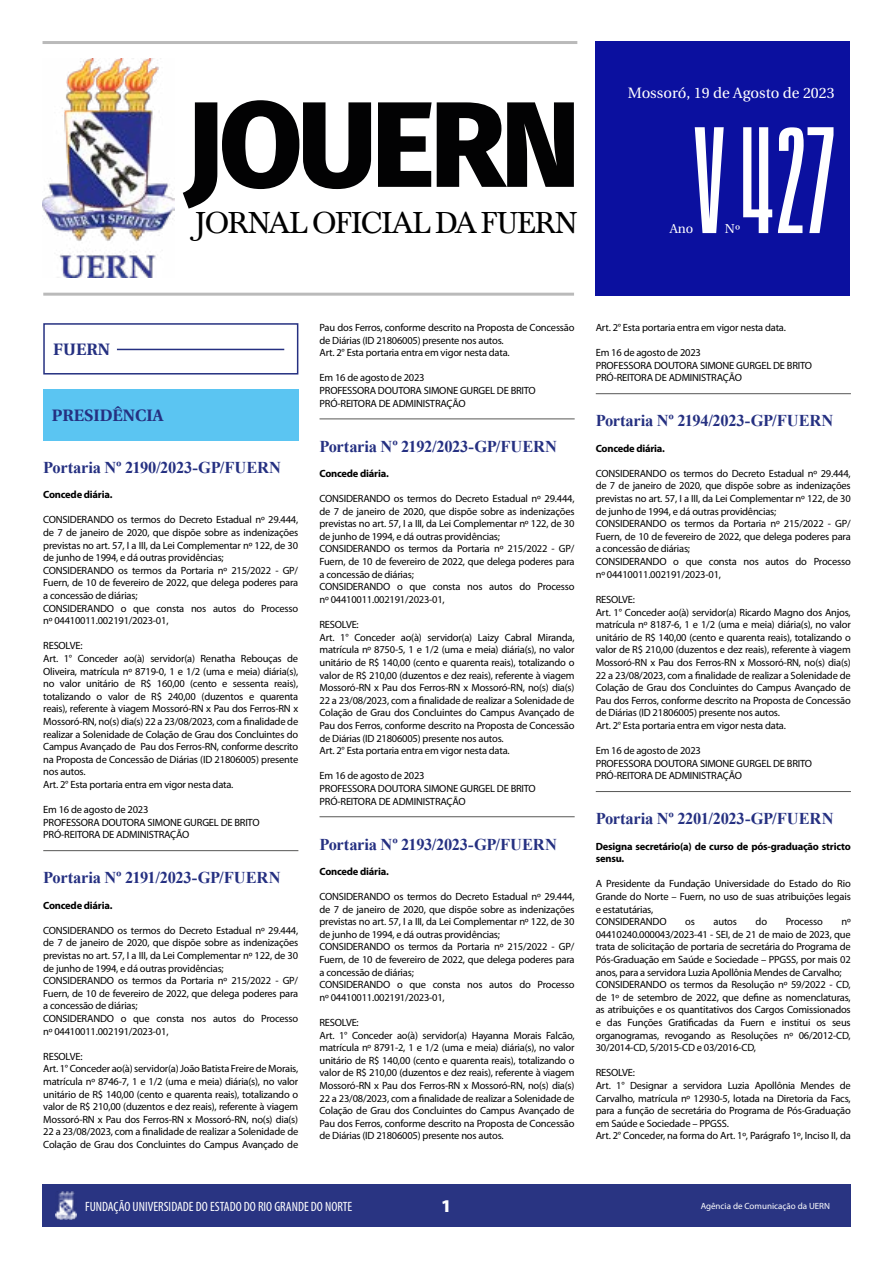
<style>
.page{position:relative;width:893px;height:1263px;background:#fff}
.page>*{position:absolute;margin:0;border:0;box-sizing:border-box;transform-origin:0 0}
.t1{font:129.15px "Droid";color:#fff}
.t2{font:800 121.5px "Fira Sans";letter-spacing:-.04em;color:#020203}
.t3{font:31.5px "Baskervald ADF Std";letter-spacing:-.02em;color:#000}
.t4{font:900 18px "Myriad Pro";color:#fff}
.t5{font:700 16.5px "Times New Roman";letter-spacing:-.02em;color:#253081}
.t6{font:700 16.5px "Heuristica";color:#253081}
.t7{font:15px "Heuristica";color:#fff}
.t8{font:condensed 13.5px "Myriad Pro";color:#fff}
.t9{font:12.9px "Heuristica";color:#fff}
.t10{font:10.5px/12.6px "Myriad Pro";letter-spacing:-.02em;color:#000}
.t11{font:700 10.5px/12.6px "Myriad Pro";letter-spacing:-.02em;color:#000}
.t12{font:9px "Myriad Pro";color:#fff}
</style>
<div class="page">
<div style="left:43px;top:1184px;width:808px;height:43px;background:#293482"></div>
<img style="left:55px;top:1191px;width:21px;height:29px">
<hr style="left:43px;top:41px;width:534px;height:3px;background:#878787">
<hr style="left:43px;top:293px;width:531px;height:3px;background:#878787">
<div style="left:595px;top:41px;width:255px;height:255px;background:#0b109f"></div>
<img style="left:43px;top:59px;width:131px;height:219px">
<div style="left:43px;top:323px;width:255px;height:51px;border:2px solid #253081"></div>
<hr style="left:118px;top:349px;width:166px;height:1px;background:#253081">
<div style="left:43px;top:389px;width:255px;height:52px;background:#5bc5f2"></div>
<hr style="left:43px;top:850px;width:255px;height:1px;background:#575756">
<hr style="left:320px;top:418px;width:255px;height:1px;background:#575756">
<hr style="left:320px;top:816px;width:255px;height:1px;background:#575756">
<hr style="left:596px;top:393px;width:255px;height:1px;background:#575756">
<hr style="left:596px;top:791px;width:255px;height:1px;background:#575756">
<h2 class="t2" style="left:185px;top:39px;width:397px">JOUERN</h2>
<h3 class="t3" style="left:196px;top:205px;width:383px">JORNAL OFICIAL DA FUERN</h3>
<h3 class="t7" style="left:628px;top:81px;width:208px">Mossoró, 19 de Agosto de 2023</h3>
<h1 class="t1" style="left:693px;top:106px;width:143px">V427</h1>
<p class="t9" style="left:670px;top:219px;width:25px">Ano</p>
<p class="t9" style="left:725px;top:219px;width:17px">Nº</p>
<h3 class="t6" style="left:53px;top:336px;width:58px">FUERN</h3>
<h3 class="t6" style="left:52px;top:402px;width:113px">PRESIDÊNCIA</h3>
<h3 class="t5" style="left:43px;top:455px;width:239px">Portaria Nº 2190/2023-GP/FUERN</h3>
<p class="t11" style="left:43px;top:488px;width:71px">Concede diária.</p>
<p class="t10" style="left:43px;top:513px;width:257px">CONSIDERANDO os termos do Decreto Estadual nº 29.444, de 7 de janeiro de 2020, que dispõe sobre as indenizações previstas no art. 57, I a III, da Lei Complementar nº 122, de 30 de junho de 1994, e dá outras providências;<br>CONSIDERANDO os termos da Portaria nº 215/2022 - GP/ Fuern, de 10 de fevereiro de 2022, que delega poderes para a concessão de diárias;<br>CONSIDERANDO o que consta nos autos do Processo nº 04410011.002191/2023-01,</p>
<p class="t10" style="left:43px;top:639px;width:257px">RESOLVE:<br>Art. 1° Conceder ao(à) servidor(a) Renatha Rebouças de Oliveira, matrícula nº 8719-0, 1 e 1/2 (uma e meia) diária(s), no valor unitário de R$ 160,00 (cento e sessenta reais), totalizando o valor de R$ 240,00 (duzentos e quarenta reais), referente à viagem Mossoró-RN x Pau dos Ferros-RN x Mossoró-RN, no(s) dia(s) 22 a 23/08/2023, com a finalidade de realizar a Solenidade de Colação de Grau dos Concluintes do Campus Avançado de Pau dos Ferros-RN, conforme descrito na Proposta de Concessão de Diárias (ID 21806005) presente nos autos.<br>Art. 2° Esta portaria entra em vigor nesta data.</p>
<p class="t10" style="left:43px;top:803px;width:218px">Em 16 de agosto de 2023<br>PROFESSORA DOUTORA SIMONE GURGEL DE BRITO<br>PRÓ-REITORA DE ADMINISTRAÇÃO</p>
<h3 class="t5" style="left:43px;top:866px;width:239px">Portaria Nº 2191/2023-GP/FUERN</h3>
<p class="t11" style="left:43px;top:898px;width:71px">Concede diária.</p>
<p class="t10" style="left:43px;top:924px;width:257px">CONSIDERANDO os termos do Decreto Estadual nº 29.444, de 7 de janeiro de 2020, que dispõe sobre as indenizações previstas no art. 57, I a III, da Lei Complementar nº 122, de 30 de junho de 1994, e dá outras providências;<br>CONSIDERANDO os termos da Portaria nº 215/2022 - GP/ Fuern, de 10 de fevereiro de 2022, que delega poderes para a concessão de diárias;<br>CONSIDERANDO o que consta nos autos do Processo nº 04410011.002191/2023-01,</p>
<p class="t10" style="left:43px;top:1050px;width:257px">RESOLVE:<br>Art. 1° Conceder ao(à) servidor(a) João Batista Freire de Morais, matrícula nº 8746-7, 1 e 1/2 (uma e meia) diária(s), no valor unitário de R$ 140,00 (cento e quarenta reais), totalizando o valor de R$ 210,00 (duzentos e dez reais), referente à viagem Mossoró-RN x Pau dos Ferros-RN x Mossoró-RN, no(s) dia(s)<br>22 a 23/08/2023, com a finalidade de realizar a Solenidade de Colação de Grau dos Concluintes do Campus Avançado de</p>
<p class="t10" style="left:320px;top:321px;width:256px">Pau dos Ferros, conforme descrito na Proposta de Concessão de Diárias (ID 21806005) presente nos autos.<br>Art. 2° Esta portaria entra em vigor nesta data.</p>
<p class="t10" style="left:320px;top:371px;width:218px">Em 16 de agosto de 2023<br>PROFESSORA DOUTORA SIMONE GURGEL DE BRITO<br>PRÓ-REITORA DE ADMINISTRAÇÃO</p>
<h3 class="t5" style="left:320px;top:434px;width:239px">Portaria Nº 2192/2023-GP/FUERN</h3>
<p class="t11" style="left:320px;top:467px;width:71px">Concede diária.</p>
<p class="t10" style="left:320px;top:492px;width:257px">CONSIDERANDO os termos do Decreto Estadual nº 29.444, de 7 de janeiro de 2020, que dispõe sobre as indenizações previstas no art. 57, I a III, da Lei Complementar nº 122, de 30 de junho de 1994, e dá outras providências;<br>CONSIDERANDO os termos da Portaria nº 215/2022 - GP/ Fuern, de 10 de fevereiro de 2022, que delega poderes para a concessão de diárias;<br>CONSIDERANDO o que consta nos autos do Processo nº 04410011.002191/2023-01,</p>
<p class="t10" style="left:320px;top:618px;width:257px">RESOLVE:<br>Art. 1° Conceder ao(à) servidor(a) Laizy Cabral Miranda, matrícula nº 8750-5, 1 e 1/2 (uma e meia) diária(s), no valor unitário de R$ 140,00 (cento e quarenta reais), totalizando o valor de R$ 210,00 (duzentos e dez reais), referente à viagem Mossoró-RN x Pau dos Ferros-RN x Mossoró-RN, no(s) dia(s)<br>22 a 23/08/2023, com a finalidade de realizar a Solenidade de Colação de Grau dos Concluintes do Campus Avançado de Pau dos Ferros, conforme descrito na Proposta de Concessão de Diárias (ID 21806005) presente nos autos.<br>Art. 2° Esta portaria entra em vigor nesta data.</p>
<p class="t10" style="left:320px;top:769px;width:218px">Em 16 de agosto de 2023<br>PROFESSORA DOUTORA SIMONE GURGEL DE BRITO<br>PRÓ-REITORA DE ADMINISTRAÇÃO</p>
<h3 class="t5" style="left:320px;top:832px;width:239px">Portaria Nº 2193/2023-GP/FUERN</h3>
<p class="t11" style="left:320px;top:864px;width:71px">Concede diária.</p>
<p class="t10" style="left:320px;top:890px;width:257px">CONSIDERANDO os termos do Decreto Estadual nº 29.444, de 7 de janeiro de 2020, que dispõe sobre as indenizações previstas no art. 57, I a III, da Lei Complementar nº 122, de 30 de junho de 1994, e dá outras providências;<br>CONSIDERANDO os termos da Portaria nº 215/2022 - GP/ Fuern, de 10 de fevereiro de 2022, que delega poderes para a concessão de diárias;<br>CONSIDERANDO o que consta nos autos do Processo nº 04410011.002191/2023-01,</p>
<p class="t10" style="left:320px;top:1016px;width:257px">RESOLVE:<br>Art. 1° Conceder ao(à) servidor(a) Hayanna Morais Falcão, matrícula nº 8791-2, 1 e 1/2 (uma e meia) diária(s), no valor unitário de R$ 140,00 (cento e quarenta reais), totalizando o valor de R$ 210,00 (duzentos e dez reais), referente à viagem Mossoró-RN x Pau dos Ferros-RN x Mossoró-RN, no(s) dia(s)<br>22 a 23/08/2023, com a finalidade de realizar a Solenidade de Colação de Grau dos Concluintes do Campus Avançado de Pau dos Ferros, conforme descrito na Proposta de Concessão de Diárias (ID 21806005) presente nos autos.</p>
<p class="t10" style="left:596px;top:321px;width:192px">Art. 2° Esta portaria entra em vigor nesta data.</p>
<p class="t10" style="left:596px;top:346px;width:218px">Em 16 de agosto de 2023<br>PROFESSORA DOUTORA SIMONE GURGEL DE BRITO<br>PRÓ-REITORA DE ADMINISTRAÇÃO</p>
<h3 class="t5" style="left:596px;top:409px;width:239px">Portaria Nº 2194/2023-GP/FUERN</h3>
<p class="t11" style="left:596px;top:441px;width:71px">Concede diária.</p>
<p class="t10" style="left:596px;top:467px;width:257px">CONSIDERANDO os termos do Decreto Estadual nº 29.444, de 7 de janeiro de 2020, que dispõe sobre as indenizações previstas no art. 57, I a III, da Lei Complementar nº 122, de 30 de junho de 1994, e dá outras providências;<br>CONSIDERANDO os termos da Portaria nº 215/2022 - GP/ Fuern, de 10 de fevereiro de 2022, que delega poderes para a concessão de diárias;<br>CONSIDERANDO o que consta nos autos do Processo nº 04410011.002191/2023-01,</p>
<p class="t10" style="left:596px;top:593px;width:257px">RESOLVE:<br>Art. 1° Conceder ao(à) servidor(a) Ricardo Magno dos Anjos, matrícula nº 8187-6, 1 e 1/2 (uma e meia) diária(s), no valor unitário de R$ 140,00 (cento e quarenta reais), totalizando o valor de R$ 210,00 (duzentos e dez reais), referente à viagem Mossoró-RN x Pau dos Ferros-RN x Mossoró-RN, no(s) dia(s)<br>22 a 23/08/2023, com a finalidade de realizar a Solenidade de Colação de Grau dos Concluintes do Campus Avançado de Pau dos Ferros, conforme descrito na Proposta de Concessão de Diárias (ID 21806005) presente nos autos.<br>Art. 2° Esta portaria entra em vigor nesta data.</p>
<p class="t10" style="left:596px;top:744px;width:218px">Em 16 de agosto de 2023<br>PROFESSORA DOUTORA SIMONE GURGEL DE BRITO<br>PRÓ-REITORA DE ADMINISTRAÇÃO</p>
<h3 class="t5" style="left:596px;top:807px;width:239px">Portaria Nº 2201/2023-GP/FUERN</h3>
<p class="t11" style="left:596px;top:839px;width:256px">Designa secretário(a) de curso de pós-graduação stricto sensu.</p>
<p class="t10" style="left:596px;top:877px;width:257px">A Presidente da Fundação Universidade do Estado do Rio Grande do Norte – Fuern, no uso de suas atribuições legais e estatutárias,<br>CONSIDERANDO</p>
<p class="t10" style="left:685px;top:915px;width:11px">os</p>
<p class="t10" style="left:714px;top:915px;width:25px">autos</p>
<p class="t10" style="left:756px;top:915px;width:13px">do</p>
<p class="t10" style="left:786px;top:915px;width:39px">Processo</p>
<p class="t10" style="left:596px;top:915px;width:257px;text-indent:246px">nº 04410240.000043/2023-41 - SEI, de 21 de maio de 2023, que trata de solicitação de portaria de secretária do Programa de Pós-Graduação em Saúde e Sociedade – PPGSS, por mais 02 anos, para a servidora Luzia Apollônia Mendes de Carvalho; CONSIDERANDO os termos da Resolução nº 59/2022 - CD, de 1º de setembro de 2022, que define as nomenclaturas, as atribuições e os quantitativos dos Cargos Comissionados e das Funções Gratificadas da Fuern e institui os seus organogramas, revogando as Resoluções nº 06/2012-CD, 30/2014-CD, 5/2015-CD e 03/2016-CD,</p>
<p class="t10" style="left:596px;top:1066px;width:257px">RESOLVE:<br>Art. 1° Designar a servidora Luzia Apollônia Mendes de Carvalho, matrícula nº 12930-5, lotada na Diretoria da Facs, para a função de secretária do Programa de Pós-Graduação em Saúde e Sociedade – PPGSS.<br>Art. 2° Conceder, na forma do Art. 1º, Parágrafo 1º, Inciso II, da</p>
<p class="t8" style="left:85px;top:1198px;width:269px">FUNDAÇÃO UNIVERSIDADE DO ESTADO DO RIO GRANDE DO NORTE</p>
<h3 class="t4" style="left:441px;top:1194px;width:12px">1</h3>
<p class="t12" style="left:701px;top:1200px;width:131px">Agência de Comunicação da UERN</p>
</div>
